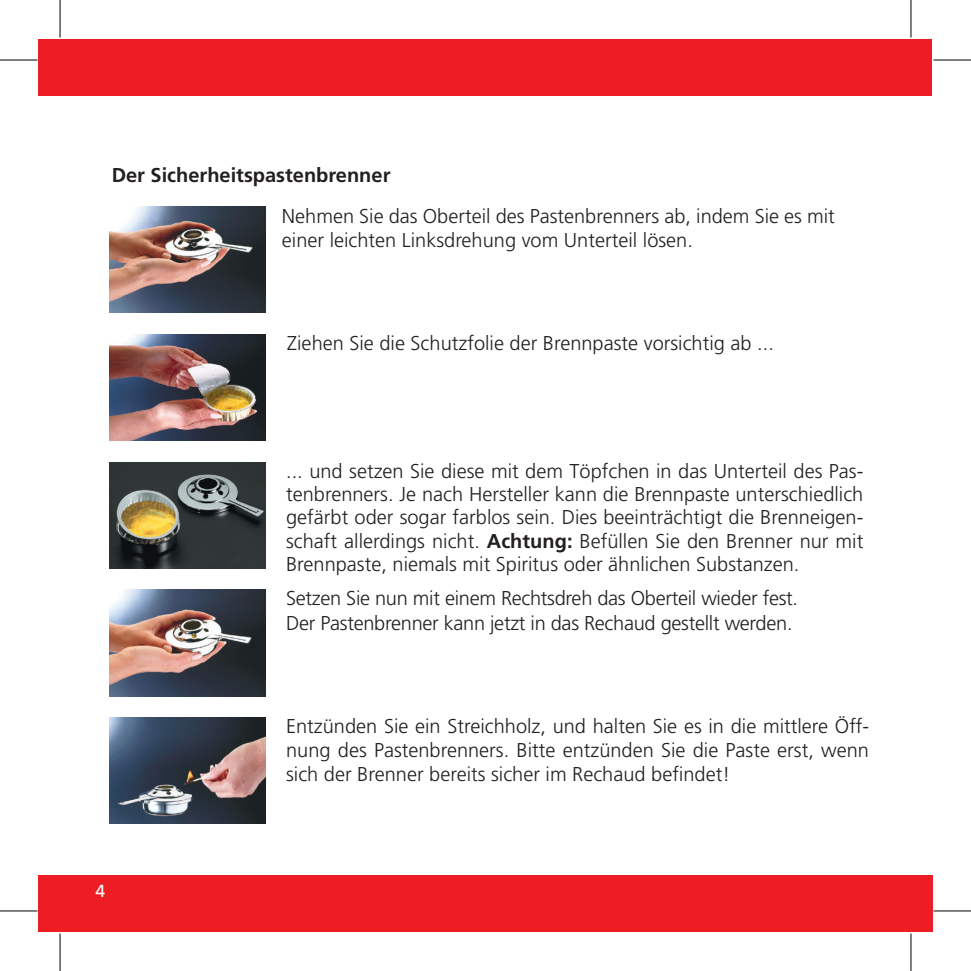
<style>
.page{position:relative;width:971px;height:971px;background:#fff}
.page>*{position:absolute;margin:0;border:0;box-sizing:border-box;transform-origin:0 0}
.t1{font:300 20px/23.2px "Frutiger";color:#231f20}
.t2{font:700 20px "Frutiger";color:#231f20}
.t3{font:17.5px "Frutiger";color:#fff}
.s1{font-weight:700}
</style>
<div class="page">
<div style="left:39px;top:875px;width:893px;height:57px;background:#ee1d23"></div>
<div style="left:39px;top:39px;width:893px;height:56px;background:#ee1d23"></div>
<img style="left:110px;top:334px;width:156px;height:107px">
<img style="left:110px;top:462px;width:156px;height:106px">
<img style="left:110px;top:589px;width:156px;height:107px">
<img style="left:110px;top:717px;width:156px;height:106px">
<img style="left:110px;top:207px;width:156px;height:106px">
<svg style="left:0;top:59px;width:38px;height:1px"></svg>
<svg style="left:933px;top:59px;width:37px;height:1px"></svg>
<svg style="left:59px;top:0;width:1px;height:37px"></svg>
<svg style="left:59px;top:933px;width:1px;height:37px"></svg>
<hr style="left:0;top:60px;width:38px;height:1px;background:#000">
<hr style="left:933px;top:60px;width:37px;height:1px;background:#000">
<hr style="left:0;top:910px;width:38px;height:1px;background:#000">
<hr style="left:933px;top:910px;width:37px;height:1px;background:#000">
<hr style="left:60px;top:0;width:1px;height:37px;background:#000">
<hr style="left:60px;top:933px;width:1px;height:37px;background:#000">
<hr style="left:910px;top:0;width:1px;height:37px;background:#000">
<hr style="left:910px;top:933px;width:1px;height:37px;background:#000">
<p class="t2" style="left:112px;top:163px;width:280px">Der Sicherheitspastenbrenner</p>
<p class="t1" style="left:282px;top:203px;width:554px;line-height:24px">Nehmen Sie das Oberteil des Pastenbrenners ab, indem Sie es mit einer leichten Linksdrehung vom Unterteil lösen.</p>
<p class="t1" style="left:287px;top:331px;width:488px">Ziehen Sie die Schutzfolie der Brennpaste vorsichtig ab ...</p>
<p class="t3" style="left:95px;top:880px;width:11px">4</p>
<p class="t1" style="left:286px;top:459px;width:578px;text-align:justify">... und setzen Sie diese mit dem Töpfchen in das Unterteil des Pas&shy;tenbrenners. Je nach Hersteller kann die Brennpaste unterschiedlich gefärbt oder sogar farblos sein. Dies beeinträchtigt die Brenneigen&shy;schaft allerdings nicht. <span class="s1">Achtung:</span> Befüllen Sie den Brenner nur mit Brennpaste, niemals mit Spiritus oder ähnlichen Substanzen.</p>
<p class="t1" style="left:286px;top:586px;width:513px;line-height:25px">Setzen Sie nun mit einem Rechtsdreh das Oberteil wieder fest.<br>Der Pastenbrenner kann jetzt in das Rechaud gestellt werden.</p>
<p class="t1" style="left:286px;top:714px;width:584px;line-height:24px;text-align:justify">Entzünden Sie ein Streichholz, und halten Sie es in die mittlere Öff&shy;nung des Pastenbrenners. Bitte entzünden Sie die Paste erst, wenn sich der Brenner bereits sicher im Rechaud befindet!</p>
</div>
